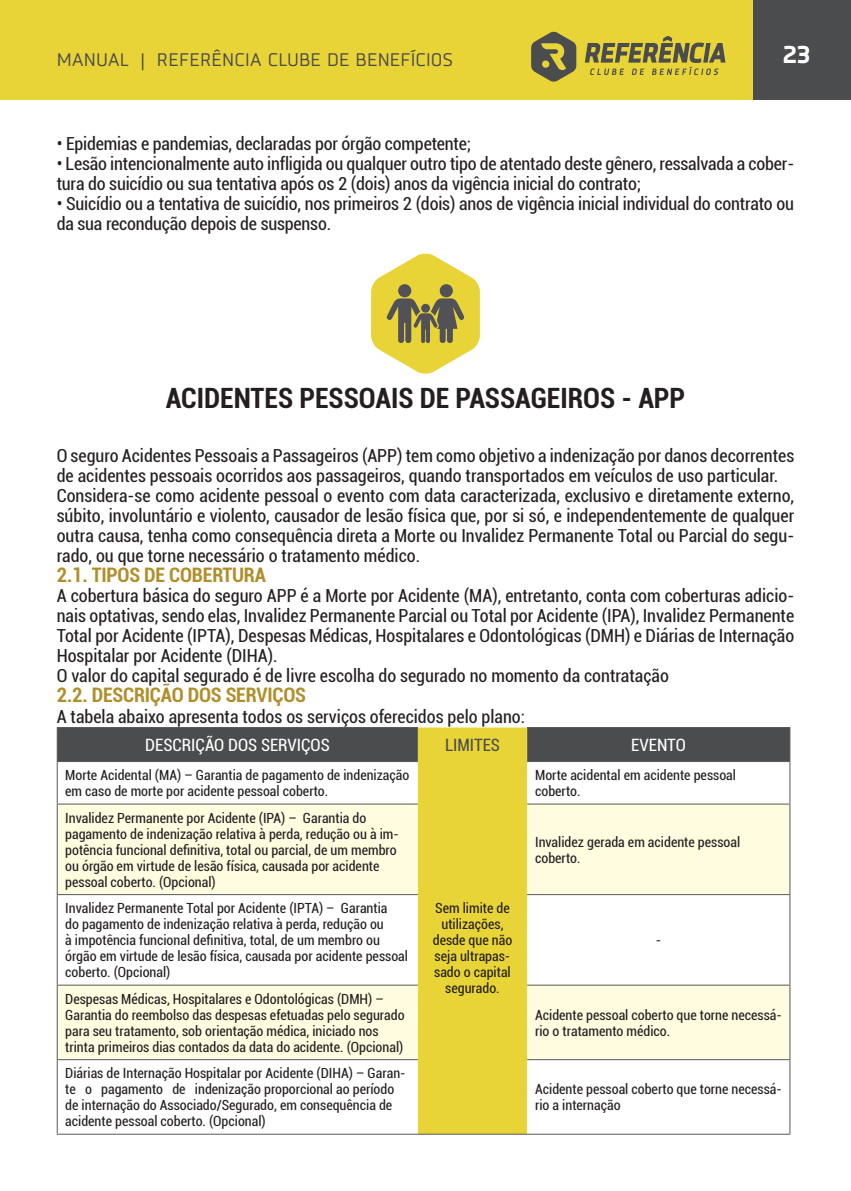
<style>
.page{position:relative;width:851px;height:1191px;background:#fff}
.page>*{position:absolute;margin:0;border:0;box-sizing:border-box;transform-origin:0 0}
.t1{font:700 condensed 28px "Roboto";color:#231f20}
.t2{font:700 24px "Sisco";color:#fff}
.t3{font:700 condensed 20px "Roboto";letter-spacing:-.01em;color:#af8f2a}
.t4{font:condensed 18px/20px "Roboto";color:#231f20}
.t5{font:18px "Sisco";color:#4b4c4d}
.t6{font:condensed 17px "Roboto";color:#fff}
.t7{font:condensed 17px "Roboto";color:#4b4c4d}
.t8{font:condensed 14px/16px "Roboto";color:#231f20}
</style>
<div class="page">
<div style="left:0;top:0;width:850px;height:100px;background:#e9d438"></div>
<div style="left:753px;top:0;width:97px;height:99px;background:#4b4c4d"></div>
<svg style="left:584px;top:36px;width:141px;height:39px"></svg>
<svg style="left:531px;top:31px;width:45px;height:51px"></svg>
<svg style="left:371px;top:253px;width:109px;height:121px"></svg>
<div style="left:398px;top:284px;width:13px;height:13px;background:#525157;border-radius:50%"></div>
<div style="left:439px;top:284px;width:14px;height:13px;background:#525157;border-radius:50%"></div>
<div style="left:421px;top:304px;width:9px;height:9px;background:#525157;border-radius:50%"></div>
<div style="left:58px;top:728px;width:731px;height:33px;background:#4b4c4d"></div>
<div style="left:418px;top:727px;width:109px;height:406px;background:#e9d438"></div>
<svg style="left:527px;top:762px;width:262px;height:299px"></svg>
<div style="left:57px;top:804px;width:361px;height:90px;background:#fffce0"></div>
<div style="left:527px;top:804px;width:262px;height:90px;background:#fffce0"></div>
<div style="left:57px;top:985px;width:361px;height:74px;background:#fffce0"></div>
<div style="left:527px;top:985px;width:262px;height:74px;background:#fffce0"></div>
<hr style="left:57px;top:727px;width:361px;height:1px;background:#57585a">
<hr style="left:57px;top:728px;width:1px;height:33px;background:#57585a">
<hr style="left:527px;top:727px;width:263px;height:1px;background:#57585a">
<hr style="left:789px;top:728px;width:1px;height:33px;background:#57585a">
<hr style="left:57px;top:761px;width:361px;height:1px;background:#57585a">
<hr style="left:57px;top:762px;width:1px;height:41px;background:#57585a">
<hr style="left:418px;top:1133px;width:109px;height:1px;background:#57585a">
<hr style="left:527px;top:761px;width:263px;height:1px;background:#57585a">
<hr style="left:789px;top:762px;width:1px;height:41px;background:#57585a">
<hr style="left:57px;top:803px;width:361px;height:1px;background:#57585a">
<hr style="left:57px;top:804px;width:1px;height:90px;background:#57585a">
<hr style="left:527px;top:803px;width:263px;height:1px;background:#57585a">
<hr style="left:789px;top:804px;width:1px;height:90px;background:#57585a">
<hr style="left:57px;top:894px;width:361px;height:1px;background:#57585a">
<hr style="left:57px;top:895px;width:1px;height:89px;background:#57585a">
<hr style="left:527px;top:894px;width:263px;height:1px;background:#57585a">
<hr style="left:789px;top:895px;width:1px;height:89px;background:#57585a">
<hr style="left:57px;top:984px;width:361px;height:1px;background:#57585a">
<hr style="left:57px;top:985px;width:1px;height:74px;background:#57585a">
<hr style="left:527px;top:984px;width:263px;height:1px;background:#57585a">
<hr style="left:789px;top:985px;width:1px;height:74px;background:#57585a">
<hr style="left:57px;top:1059px;width:361px;height:1px;background:#57585a">
<hr style="left:57px;top:1060px;width:1px;height:73px;background:#57585a">
<hr style="left:527px;top:1059px;width:263px;height:1px;background:#57585a">
<hr style="left:789px;top:1060px;width:1px;height:73px;background:#57585a">
<hr style="left:57px;top:1133px;width:361px;height:1px;background:#57585a">
<hr style="left:527px;top:1133px;width:263px;height:1px;background:#57585a">
<p class="t5" style="left:57px;top:48px;width:398px">MANUAL | REFERÊNCIA CLUBE DE BENEFÍCIOS</p>
<h2 class="t2" style="left:782px;top:39px;width:29px">23</h2>
<p class="t4" style="left:57px;top:133px;width:416px">• Epidemias e pandemias, declaradas por órgão competente;</p>
<p class="t4" style="left:57px;top:153px;width:739px">• Lesão intencionalmente auto infligida ou qualquer outro tipo de atentado deste gênero, ressalvada a cober&shy;tura do suicídio ou sua tentativa após os 2 (dois) anos da vigência inicial do contrato;</p>
<p class="t4" style="left:57px;top:193px;width:738px">• Suicídio ou a tentativa de suicídio, nos primeiros 2 (dois) anos de vigência inicial individual do contrato ou da sua recondução depois de suspenso.</p>
<p class="t1" style="left:166px;top:378px;width:521px">ACIDENTES PESSOAIS DE PASSAGEIROS - APP</p>
<p class="t4" style="left:57px;top:445px;width:739px">O seguro Acidentes Pessoais a Passageiros (APP) tem como objetivo a indenização por danos decorrentes de acidentes pessoais ocorridos aos passageiros, quando transportados em veículos de uso particular.</p>
<p class="t4" style="left:57px;top:485px;width:739px;text-align:justify">Considera-se como acidente pessoal o evento com data caracterizada, exclusivo e diretamente externo, súbito, involuntário e violento, causador de lesão física que, por si só, e independentemente de qualquer outra causa, tenha como consequência direta a Morte ou Invalidez Permanente Total ou Parcial do segu&shy;rado, ou que torne necessário o tratamento médico.</p>
<p class="t3" style="left:57px;top:560px;width:211px">2.1. TIPOS DE COBERTURA</p>
<p class="t4" style="left:57px;top:585px;width:739px;text-align:justify">A cobertura básica do seguro APP é a Morte por Acidente (MA), entretanto, conta com coberturas adicio&shy;nais optativas, sendo elas, Invalidez Permanente Parcial ou Total por Acidente (IPA), Invalidez Permanente Total por Acidente (IPTA), Despesas Médicas, Hospitalares e Odontológicas (DMH) e Diárias de Internação Hospitalar por Acidente (DIHA).</p>
<p class="t4" style="left:57px;top:665px;width:613px">O valor do capital segurado é de livre escolha do segurado no momento da contratação</p>
<p class="t3" style="left:57px;top:680px;width:251px">2.2. DESCRIÇÃO DOS SERVIÇOS</p>
<p class="t4" style="left:57px;top:706px;width:469px">A tabela abaixo apresenta todos os serviços oferecidos pelo plano:</p>
<p class="t6" style="left:145px;top:733px;width:186px">DESCRIÇÃO DOS SERVIÇOS</p>
<p class="t7" style="left:445px;top:733px;width:56px">LIMITES</p>
<p class="t6" style="left:631px;top:733px;width:56px">EVENTO</p>
<p class="t8" style="left:65px;top:766px;width:345px">Morte Acidental (MA) – Garantia de pagamento de indenização em caso de morte por acidente pessoal coberto.</p>
<p class="t8" style="left:535px;top:766px;width:202px">Morte acidental em acidente pessoal coberto.</p>
<p class="t8" style="left:65px;top:809px;width:335px">Invalidez Permanente por Acidente (IPA) – Garantia do pagamento de indenização relativa à perda, redução ou à im&shy;potência funcional definitiva, total ou parcial, de um membro ou órgão em virtude de lesão física, causada por acidente pessoal coberto. (Opcional)</p>
<p class="t8" style="left:65px;top:899px;width:344px">Invalidez Permanente Total por Acidente (IPTA) – Garantia<br>do pagamento de indenização relativa à perda, redução ou<br>à impotência funcional definitiva, total, de um membro ou órgão em virtude de lesão física, causada por acidente pessoal coberto. (Opcional)</p>
<p class="t8" style="left:65px;top:990px;width:341px">Despesas Médicas, Hospitalares e Odontológicas (DMH) – Garantia do reembolso das despesas efetuadas pelo segurado para seu tratamento, sob orientação médica, iniciado nos trinta primeiros dias contados da data do acidente. (Opcional)</p>
<p class="t8" style="left:65px;top:1064px;width:342px">Diárias de Internação Hospitalar por Acidente (DIHA) – Garan&shy;te o pagamento de indenização proporcional ao período de internação do Associado/Segurado, em consequência de acidente pessoal coberto. (Opcional)</p>
<p class="t8" style="left:432px;top:899px;width:81px;text-align:center">Sem limite de utilizações, desde que não seja ultrapas&shy;sado o capital segurado.</p>
<p class="t8" style="left:535px;top:833px;width:207px">Invalidez gerada em acidente pessoal coberto.</p>
<p class="t8" style="left:655px;top:931px;width:7px">-</p>
<p class="t8" style="left:535px;top:1006px;width:248px">Acidente pessoal coberto que torne necessá&shy;rio o tratamento médico.</p>
<p class="t8" style="left:535px;top:1080px;width:248px">Acidente pessoal coberto que torne necessá&shy;rio a internação</p>
</div>
